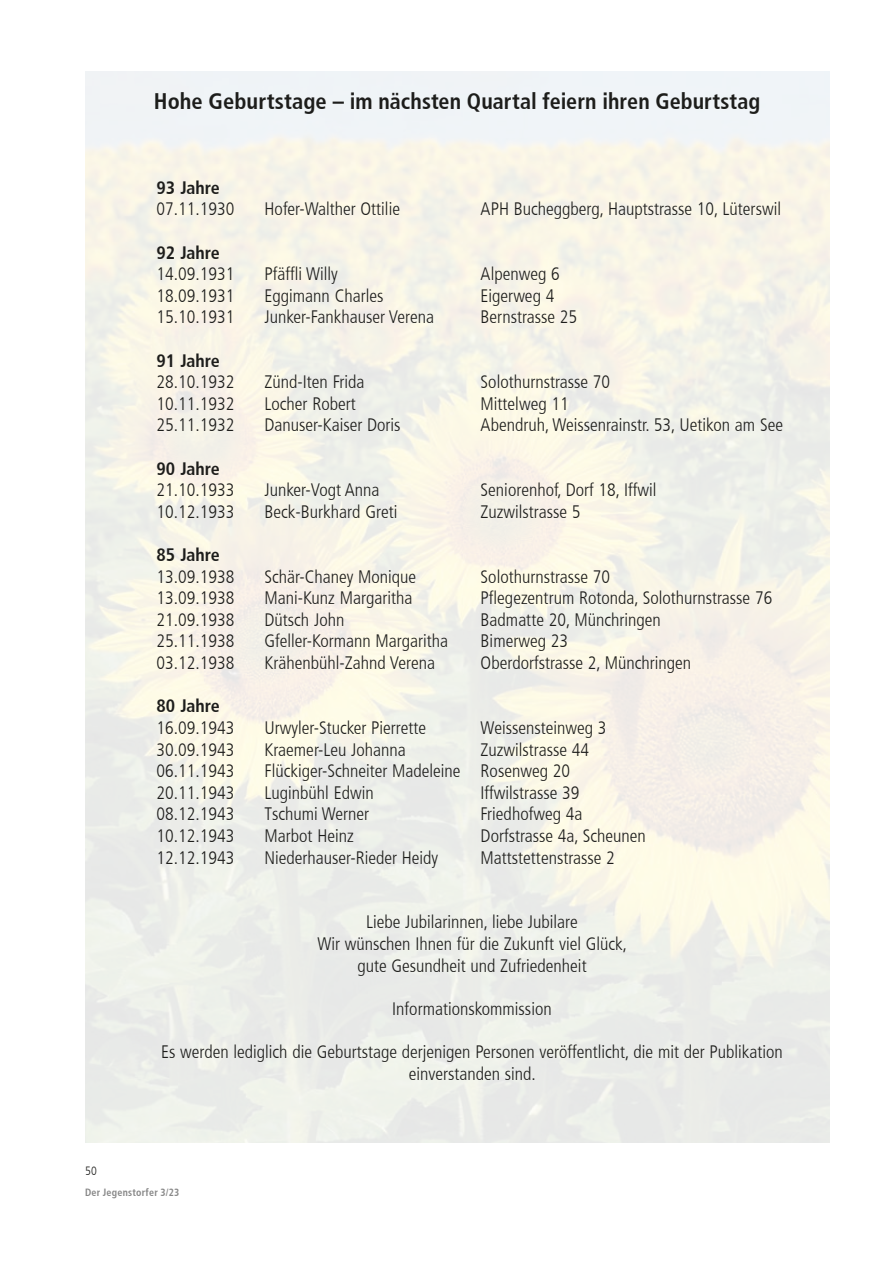
<style>
.page{position:relative;width:893px;height:1263px;background:#fff}
.page>*{position:absolute;margin:0;border:0;box-sizing:border-box;transform-origin:0 0}
.t1{font:700 condensed 22.5px "Frutiger";letter-spacing:.005em;color:#1d1d1b}
.t2{font:300 condensed 18px/21.6px "Frutiger";color:#1d1d1b;text-align:center}
.t3{font:700 condensed 18px "Frutiger";color:#1d1d1b}
.t4{font:300 condensed 12px "Frutiger";color:#1d1d1b}
.t5{font:700 condensed 10.5px "Frutiger";letter-spacing:.025em;color:#878787;scale:.95 1}
</style>
<div class="page">
<p class="t1" style="left:154px;top:88px;width:608px">Hohe Geburtstage – im nächsten Quartal feiern ihren Geburtstag</p>
<p class="t3" style="left:157px;top:177px;width:65px">93 Jahre</p>
<p class="t2" style="left:157px;top:199px;width:79px">07.11.1930</p>
<p class="t2" style="left:265px;top:199px;width:137px">Hofer-Walther Ottilie</p>
<p class="t2" style="left:481px;top:199px;width:302px">APH Bucheggberg, Hauptstrasse 10, Lüterswil</p>
<p class="t3" style="left:157px;top:242px;width:65px">92 Jahre</p>
<p class="t2" style="left:157px;top:263px;width:79px">14.09.1931</p>
<p class="t2" style="left:265px;top:263px;width:75px">Pfäffli Willy</p>
<p class="t2" style="left:481px;top:263px;width:81px">Alpenweg 6</p>
<p class="t2" style="left:157px;top:285px;width:79px">18.09. 1931</p>
<p class="t2" style="left:265px;top:285px;width:120px">Eggimann Charles</p>
<p class="t2" style="left:481px;top:285px;width:75px">Eigerweg 4</p>
<p class="t2" style="left:157px;top:307px;width:79px">15.10.1931</p>
<p class="t2" style="left:265px;top:307px;width:171px">Junker-Fankhauser Verena</p>
<p class="t2" style="left:481px;top:307px;width:98px">Bernstrasse 25</p>
<p class="t3" style="left:157px;top:350px;width:65px">91 Jahre</p>
<p class="t2" style="left:157px;top:371px;width:79px">28.10.1932</p>
<p class="t2" style="left:265px;top:371px;width:101px">Zünd-Iten Frida</p>
<p class="t2" style="left:481px;top:371px;width:131px">Solothurnstrasse 70</p>
<p class="t2" style="left:157px;top:393px;width:79px">10.11.1932</p>
<p class="t2" style="left:265px;top:393px;width:93px">Locher Robert</p>
<p class="t2" style="left:481px;top:393px;width:90px">Mittelweg 11</p>
<p class="t2" style="left:157px;top:415px;width:79px">25.11.1932</p>
<p class="t2" style="left:265px;top:415px;width:137px">Danuser-Kaiser Doris</p>
<p class="t2" style="left:481px;top:415px;width:304px">Abendruh, Weissenrainstr. 53, Uetikon am See</p>
<p class="t3" style="left:157px;top:458px;width:65px">90 Jahre</p>
<p class="t2" style="left:157px;top:479px;width:79px">21.10.1933</p>
<p class="t2" style="left:265px;top:479px;width:116px">Junker-Vogt Anna</p>
<p class="t2" style="left:481px;top:479px;width:177px">Seniorenhof, Dorf 18, Iffwil</p>
<p class="t2" style="left:157px;top:501px;width:79px">10.12.1933</p>
<p class="t2" style="left:265px;top:501px;width:134px">Beck-Burkhard Greti</p>
<p class="t2" style="left:481px;top:501px;width:101px">Zuzwilstrasse 5</p>
<p class="t3" style="left:157px;top:544px;width:65px">85 Jahre</p>
<p class="t2" style="left:157px;top:566px;width:79px">13.09.1938</p>
<p class="t2" style="left:265px;top:566px;width:153px">Schär-Chaney Monique</p>
<p class="t2" style="left:481px;top:566px;width:131px">Solothurnstrasse 70</p>
<p class="t2" style="left:157px;top:587px;width:79px">13.09.1938</p>
<p class="t2" style="left:265px;top:587px;width:149px">Mani-Kunz Margaritha</p>
<p class="t2" style="left:481px;top:587px;width:293px">Pflegezentrum Rotonda, Solothurnstrasse 76</p>
<p class="t2" style="left:157px;top:609px;width:79px">21.09.1938</p>
<p class="t2" style="left:265px;top:609px;width:81px">Dütsch John</p>
<p class="t2" style="left:481px;top:609px;width:182px">Badmatte 20, Münchringen</p>
<p class="t2" style="left:157px;top:631px;width:79px">25.11.1938</p>
<p class="t2" style="left:265px;top:631px;width:185px">Gfeller-Kormann Margaritha</p>
<p class="t2" style="left:481px;top:631px;width:89px">Bimerweg 23</p>
<p class="t2" style="left:157px;top:652px;width:79px">03.12.1938</p>
<p class="t2" style="left:265px;top:652px;width:172px">Krähenbühl-Zahnd Verena</p>
<p class="t2" style="left:481px;top:652px;width:212px">Oberdorfstrasse 2, Münchringen</p>
<p class="t3" style="left:157px;top:695px;width:65px">80 Jahre</p>
<p class="t2" style="left:157px;top:717px;width:79px">16.09.1943</p>
<p class="t2" style="left:265px;top:717px;width:163px">Urwyler-Stucker Pierrette</p>
<p class="t2" style="left:481px;top:717px;width:127px">Weissensteinweg 3</p>
<p class="t2" style="left:157px;top:739px;width:79px">30.09.1943</p>
<p class="t2" style="left:265px;top:739px;width:143px">Kraemer-Leu Johanna</p>
<p class="t2" style="left:481px;top:739px;width:110px">Zuzwilstrasse 44</p>
<p class="t2" style="left:157px;top:760px;width:79px">06.11.1943</p>
<p class="t2" style="left:265px;top:760px;width:307px">Flückiger-Schneiter Madeleine Rosenweg 20</p>
<p class="t2" style="left:157px;top:782px;width:79px">20.11.1943</p>
<p class="t2" style="left:265px;top:782px;width:111px">Luginbühl Edwin</p>
<p class="t2" style="left:481px;top:782px;width:100px">Iffwilstrasse 39</p>
<p class="t2" style="left:157px;top:803px;width:79px">08.12.1943</p>
<p class="t2" style="left:265px;top:803px;width:106px">Tschumi Werner</p>
<p class="t2" style="left:481px;top:803px;width:103px">Friedhofweg 4a</p>
<p class="t2" style="left:157px;top:825px;width:79px">10.12.1943</p>
<p class="t2" style="left:265px;top:825px;width:91px">Marbot Heinz</p>
<p class="t2" style="left:481px;top:825px;width:167px">Dorfstrasse 4a, Scheunen</p>
<p class="t2" style="left:157px;top:847px;width:79px">12.12.1943</p>
<p class="t2" style="left:265px;top:847px;width:175px">Niederhauser-Rieder Heidy</p>
<p class="t2" style="left:481px;top:847px;width:136px">Mattstettenstrasse 2</p>
<p class="t2" style="left:317px;top:911px;width:311px">Liebe Jubilarinnen, liebe Jubilare<br>Wir wünschen Ihnen für die Zukunft viel Glück, gute Gesundheit und Zufriedenheit</p>
<p class="t2" style="left:392px;top:998px;width:161px">Informationskommission</p>
<p class="t2" style="left:161px;top:1041px;width:623px">Es werden lediglich die Geburtstage derjenigen Personen veröffentlicht, die mit der Publikation einverstanden sind.</p>
<p class="t4" style="left:85px;top:1164px;width:13px">50</p>
<p class="t5" style="left:85px;top:1186px;width:101px">Der Jegenstorfer 3/23</p>
</div>
